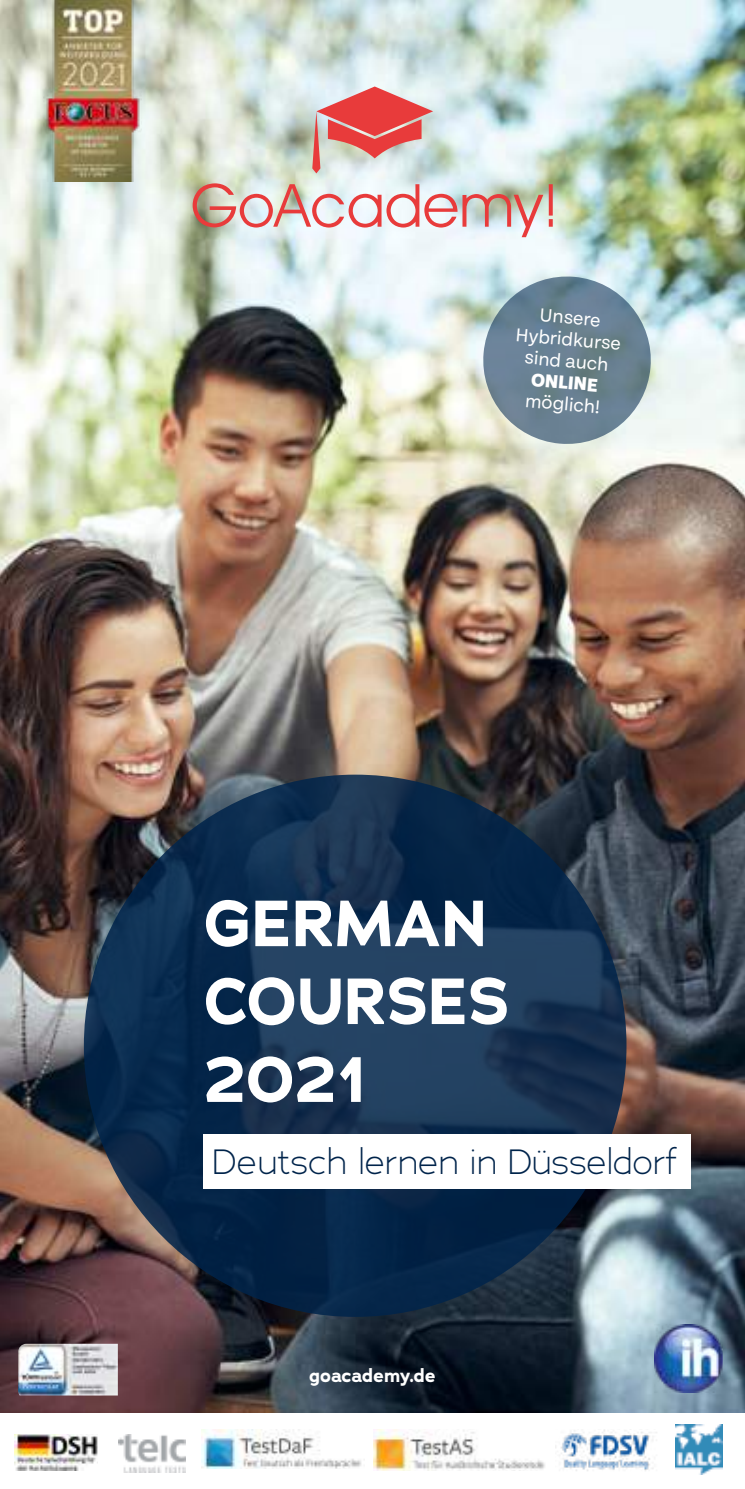
<style>
.page{position:relative;width:745px;height:1489px;background:#fff}
.page>*{position:absolute;margin:0;border:0;box-sizing:border-box;transform-origin:0 0}
.t1{font:700 64.75px/77.8px "Adrianna";color:#fff}
.t2{font:300 35px "Adrianna";color:#00244b}
.t3{font:19.75px/21.8px "Tenon";color:#fff;text-align:center}
.t4{font:800 19.75px "Tenon";color:#fff}
.t5{font:700 18.75px "Adrianna";letter-spacing:-.01em;color:#fff}
</style>
<div class="page">
<img style="left:0;top:0;width:744px;height:1412px">
<svg style="left:312px;top:86px;width:121px;height:87px;background:#df9897"></svg>
<svg style="left:192px;top:183px;width:360px;height:54px"></svg>
<svg style="left:84px;top:774px;width:542px;height:542px;background:#112f50"></svg>
<div style="left:202px;top:1134px;width:488px;height:54px;background:#fff"></div>
<img style="left:14px;top:1434px;width:84px;height:36px">
<img style="left:118px;top:1434px;width:67px;height:38px">
<img style="left:201px;top:1429px;width:161px;height:39px">
<img style="left:373px;top:1429px;width:172px;height:41px">
<img style="left:555px;top:1429px;width:102px;height:42px">
<img style="left:18px;top:1343px;width:100px;height:52px">
<img style="left:675px;top:1424px;width:47px;height:49px">
<img style="left:44px;top:0;width:97px;height:181px">
<img style="left:654px;top:1324px;width:68px;height:68px">
<svg style="left:479px;top:273px;width:175px;height:174px;background:#879ca7"></svg>
<p class="t3" style="left:518px;top:302px;width:107px;rotate:5deg">Unsere<br>Hybridkurse sind auch</p>
<p class="t4" style="left:532px;top:369px;width:68px;rotate:5deg">ONLINE</p>
<p class="t3" style="left:526px;top:390px;width:76px;rotate:5deg">möglich!</p>
<h1 class="t1" style="left:204px;top:884px;width:307px">GERMAN<br>COURSES<br>2021</h1>
<h2 class="t2" style="left:213px;top:1139px;width:466px">Deutsch lernen in Düsseldorf</h2>
<p class="t5" style="left:309px;top:1362px;width:128px">goacademy.de</p>
</div>
